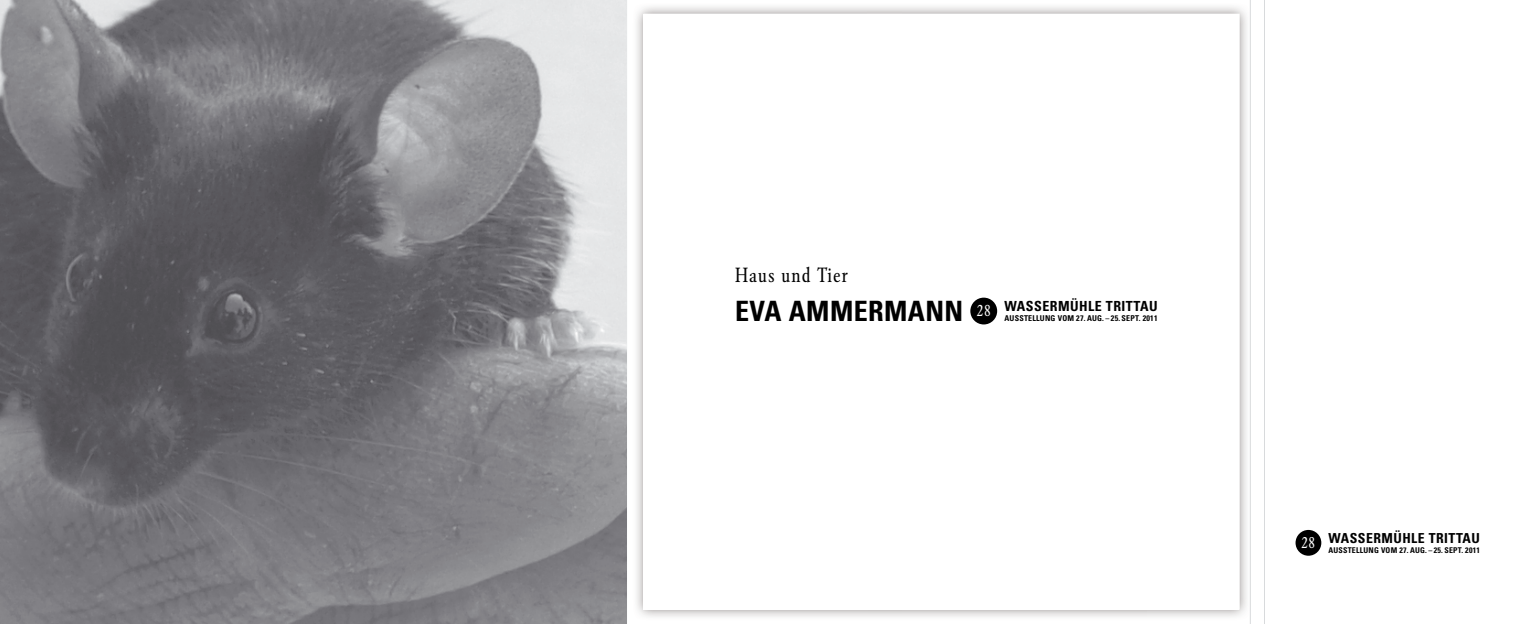
<style>
.page{position:relative;width:1514px;height:624px;background:#fff}
.page>*{position:absolute;margin:0;border:0;box-sizing:border-box;transform-origin:0 0}
.t1{font:700 condensed 28px "Univers";letter-spacing:.015em;color:#000}
.t2{font:condensed 20.3px "Garamond BE";letter-spacing:.05em;color:#000}
.t3{font:condensed 16px "Garamond BE";color:#fff}
.t4{font:700 condensed 13.9px "Univers";letter-spacing:.035em;color:#000}
.t5{font:700 condensed 13.8px "Univers";letter-spacing:.035em;color:#000}
.t6{font:700 condensed 8px "Univers";letter-spacing:.025em;color:#000}
.t7{font:700 condensed 7.9px "Univers";letter-spacing:.025em;color:#000}
.s1{font-family:"Garamond BE";font-weight:400;font-size:16.2px;color:#fff}
</style>
<div class="page">
<div style="left:1295px;top:530px;width:26px;height:25px;background:#000;border-radius:50%"></div>
<hr style="left:626px;top:0;width:1px;height:624px;background:#d8dadc">
<img style="left:636px;top:6px;width:611px;height:611px">
<div style="left:643px;top:14px;width:596px;height:595px;background:#fff"></div>
<div style="left:970px;top:297px;width:27px;height:27px;background:#000;border-radius:50%"></div>
<hr style="left:1250px;top:0;width:1px;height:624px;background:#d8dadc">
<hr style="left:1264px;top:0;width:1px;height:624px;background:#d8dadc">
<img style="left:0;top:0;width:626px;height:624px">
<h2 class="t2" style="left:735px;top:264px;width:115px">Haus und Tier</h2>
<h1 class="t1" style="left:735px;top:294px;width:230px">EVA AMMERMANN</h1>
<h3 class="t4" style="left:977px;top:298px;width:182px"><span class="s1">28</span> WASSERMÜHLE TRITTAU</h3>
<p class="t6" style="left:1004px;top:313px;width:155px">AUSSTELLUNG VOM 27. AUG. – 25. SEPT. 2011</p>
<h3 class="t3" style="left:1301px;top:533px;width:15px">28</h3>
<h3 class="t5" style="left:1328px;top:529px;width:153px">WASSERMÜHLE TRITTAU</h3>
<p class="t7" style="left:1328px;top:545px;width:153px">AUSSTELLUNG VOM 27. AUG. – 25. SEPT. 2011</p>
</div>
